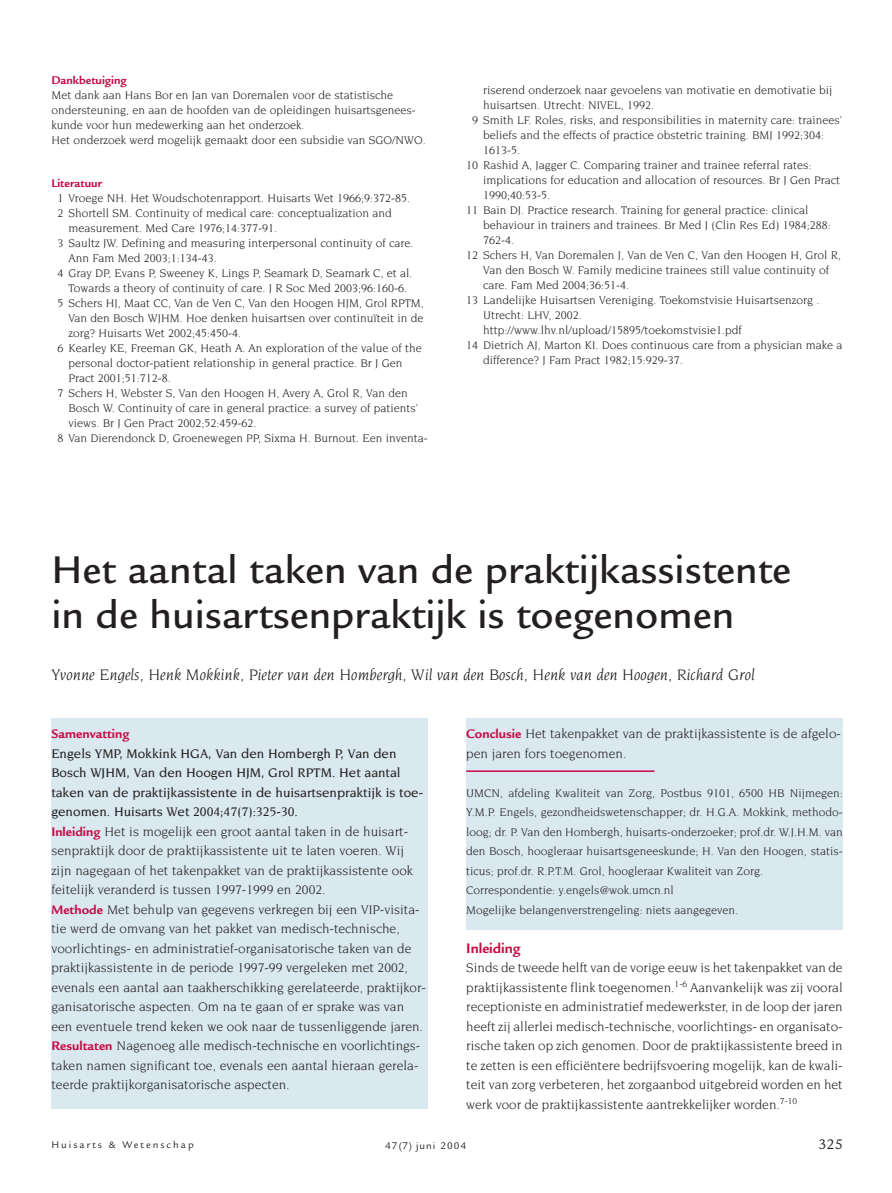
<style>
.page{position:relative;width:892px;height:1193px;background:#fff}
.page>*{position:absolute;margin:0;border:0;box-sizing:border-box;transform-origin:0 0}
.t1{font:500 42px/45px "Legacy Sans";color:#231f20}
.t2{font:italic 16.5px "Novarese";color:#231f20}
.t3{font:700 15px "Legacy Sans";color:#c70b45}
.t4{font:15px "Legacy Sans";color:#231f20}
.t5{font:13.5px/19.5px "Novarese";color:#231f20}
.t6{font:700 13.5px "Legacy Sans";color:#c70b45}
.t7{font:12px/19.5px "Novarese";color:#231f20}
.t8{font:700 12px "Legacy Sans";color:#c70b45}
.t9{font:10.5px "Legacy Sans";letter-spacing:.19em;color:#231f20}
.t10{font:10.5px "Legacy Sans";letter-spacing:.1em;color:#231f20}
.s1{font-weight:500}
.s2{font-family:"Legacy Sans";font-weight:700;color:#c70b45}
</style>
<div class="page">
<svg style="left:51px;top:718px;width:792px;height:391px"></svg>
<p class="t8" style="left:51px;top:75px;width:77px">Dankbetuiging</p>
<p class="t7" style="left:51px;top:88px;width:376px;line-height:15px">Met dank aan Hans Bor en Jan van Doremalen voor de statistische ondersteuning, en aan de hoofden van de opleidingen huisartsgenees&shy;kunde voor hun medewerking aan het onderzoek.<br>Het onderzoek werd mogelijk gemaakt door een subsidie van SGO/NWO.</p>
<p class="t8" style="left:51px;top:179px;width:52px">Literatuur</p>
<p class="t7" style="left:57px;top:189px;width:354px">1 Vroege NH. Het Woudschotenrapport. Huisarts Wet 1966;9:372-85.</p>
<p class="t7" style="left:57px;top:204px;width:336px">2 Shortell SM. Continuity of medical care: conceptualization and</p>
<p class="t7" style="left:68px;top:219px;width:210px">measurement. Med Care 1976;14:377-91.</p>
<p class="t7" style="left:57px;top:234px;width:357px">3 Saultz JW. Defining and measuring interpersonal continuity of care.</p>
<p class="t7" style="left:68px;top:249px;width:150px">Ann Fam Med 2003;1:134-43.</p>
<p class="t7" style="left:57px;top:264px;width:356px">4 Gray DP, Evans P, Sweeney K, Lings P, Seamark D, Seamark C, et al.</p>
<p class="t7" style="left:68px;top:279px;width:340px">Towards a theory of continuity of care. J R Soc Med 2003;96:160-6.</p>
<p class="t7" style="left:57px;top:294px;width:368px">5 Schers HJ, Maat CC, Van de Ven C, Van den Hoogen HJM, Grol RPTM,</p>
<p class="t7" style="left:68px;top:309px;width:356px">Van den Bosch WJHM. Hoe denken huisartsen over continuïteit in de</p>
<p class="t7" style="left:68px;top:324px;width:174px">zorg? Huisarts Wet 2002;45:450-4.</p>
<p class="t7" style="left:57px;top:339px;width:366px">6 Kearley KE, Freeman GK, Heath A. An exploration of the value of the</p>
<p class="t7" style="left:68px;top:354px;width:335px">personal doctor-patient relationship in general practice. Br J Gen</p>
<p class="t7" style="left:68px;top:369px;width:104px">Pract 2001;51:712-8.</p>
<p class="t7" style="left:57px;top:384px;width:352px">7 Schers H, Webster S, Van den Hoogen H, Avery A, Grol R, Van den</p>
<p class="t7" style="left:68px;top:399px;width:351px">Bosch W. Continuity of care in general practice: a survey of patients’</p>
<p class="t7" style="left:68px;top:414px;width:189px">views. Br J Gen Pract 2002;52:459-62.</p>
<p class="t7" style="left:57px;top:429px;width:372px">8 Van Dierendonck D, Groenewegen PP, Sixma H. Burnout. Een inventa-</p>
<p class="t7" style="left:483px;top:80px;width:351px">riserend onderzoek naar gevoelens van motivatie en demotivatie bij</p>
<p class="t7" style="left:483px;top:95px;width:172px">huisartsen. Utrecht: NIVEL, 1992.</p>
<p class="t7" style="left:472px;top:110px;width:372px">9 Smith LF. Roles, risks, and responsibilities in maternity care: trainees’</p>
<p class="t7" style="left:483px;top:125px;width:342px">beliefs and the effects of practice obstetric training. BMJ 1992;304:</p>
<p class="t7" style="left:483px;top:140px;width:39px">1613-5.</p>
<p class="t7" style="left:466px;top:155px;width:347px">10 Rashid A, Jagger C. Comparing trainer and trainee referral rates:</p>
<p class="t7" style="left:483px;top:170px;width:358px">implications for education and allocation of resources. Br J Gen Pract</p>
<p class="t7" style="left:483px;top:185px;width:69px">1990;40:53-5.</p>
<p class="t7" style="left:466px;top:200px;width:344px">11 Bain DJ. Practice research. Training for general practice: clinical</p>
<p class="t7" style="left:483px;top:215px;width:349px">behaviour in trainers and trainees. Br Med J (Clin Res Ed) 1984;288:</p>
<p class="t7" style="left:483px;top:230px;width:33px">762-4.</p>
<p class="t7" style="left:466px;top:245px;width:376px">12 Schers H, Van Doremalen J, Van de Ven C, Van den Hoogen H, Grol R,</p>
<p class="t7" style="left:483px;top:260px;width:347px">Van den Bosch W. Family medicine trainees still value continuity of</p>
<p class="t7" style="left:483px;top:275px;width:147px">care. Fam Med 2004;36:51-4.</p>
<p class="t7" style="left:466px;top:290px;width:355px">13 Landelijke Huisartsen Vereniging. Toekomstvisie Huisartsenzorg .</p>
<p class="t7" style="left:483px;top:305px;width:100px">Utrecht: LHV, 2002.</p>
<p class="t7" style="left:483px;top:320px;width:260px">http://www.lhv.nl/upload/15895/toekomstvisie1.pdf</p>
<p class="t7" style="left:466px;top:335px;width:378px">14 Dietrich AJ, Marton KI. Does continuous care from a physician make a</p>
<p class="t7" style="left:483px;top:350px;width:201px">difference? J Fam Pract 1982;15:929-37.</p>
<h1 class="t1" style="left:51px;top:550px;width:741px">Het aantal taken van de praktijkassistente in de huisartsenpraktijk is toegenomen</h1>
<h2 class="t2" style="left:51px;top:667px;width:704px">Yvonne Engels, Henk Mokkink, Pieter van den Hombergh, Wil van den Bosch, Henk van den Hoogen, Richard Grol</h2>
<p class="t6" style="left:51px;top:728px;width:80px">Samenvatting</p>
<p class="t5" style="left:51px;top:744px;width:376px"><span class="s1">Engels YMP, Mokkink HGA, Van den Hombergh P, Van den Bosch WJHM, Van den Hoogen HJM, Grol RPTM. Het aantal taken van de praktijkassistente in de huisartsenpraktijk is toe&shy;genomen. Huisarts Wet 2004;47(7):325-30.<br></span><span class="s2">Inleiding</span> Het is mogelijk een groot aantal taken in de huisart&shy;senpraktijk door de praktijkassistente uit te laten voeren. Wij zijn nagegaan of het takenpakket van de praktijkassistente ook feitelijk veranderd is tussen 1997-1999 en 2002.<br><span class="s2">Methode</span> Met behulp van gegevens verkregen bij een VIP-visita&shy;tie werd de omvang van het pakket van medisch-technische, voorlichtings- en administratief-organisatorische taken van de praktijkassistente in de periode 1997-99 vergeleken met 2002, evenals een aantal aan taakherschikking gerelateerde, praktijkor&shy;ganisatorische aspecten. Om na te gaan of er sprake was van een eventuele trend keken we ook naar de tussenliggende jaren.<br><span class="s2">Resultaten</span> Nagenoeg alle medisch-technische en voorlichtings&shy;taken namen significant toe, evenals een aantal hieraan gerela&shy;teerde praktijkorganisatorische aspecten.</p>
<p class="t5" style="left:466px;top:724px;width:376px"><span class="s2">Conclusie</span> Het takenpakket van de praktijkassistente is de afgelo&shy;pen jaren fors toegenomen.</p>
<p class="t7" style="left:466px;top:783px;width:378px">UMCN, afdeling Kwaliteit van Zorg, Postbus 9101, 6500 HB Nijmegen:<br>Y.M.P. Engels, gezondheidswetenschapper; dr. H.G.A. Mokkink, methodo&shy;loog; dr. P. Van den Hombergh, huisarts-onderzoeker; prof.dr. W.J.H.M. van den Bosch, hoogleraar huisartsgeneeskunde; H. Van den Hoogen, statis&shy;ticus; prof.dr. R.P.T.M. Grol, hoogleraar Kwaliteit van Zorg.<br>Correspondentie: y.engels@wok.umcn.nl<br>Mogelijke belangenverstrengeling: niets aangegeven.</p>
<p class="t3" style="left:466px;top:941px;width:56px">Inleiding</p>
<p class="t5" style="left:466px;top:958px;width:378px;text-align:justify">Sinds de tweede helft van de vorige eeuw is het takenpakket van de praktijkassistente flink toegenomen.<sup>1-6</sup> Aanvankelijk was zij vooral receptioniste en administratief medewerkster, in de loop der jaren heeft zij allerlei medisch-technische, voorlichtings- en organisato&shy;rische taken op zich genomen. Door de praktijkassistente breed in te zetten is een efficiëntere bedrijfsvoering mogelijk, kan de kwali&shy;teit van zorg verbeteren, het zorgaanbod uitgebreid worden en het werk voor de praktijkassistente aantrekkelijker worden.<sup>7-10</sup></p>
<p class="t9" style="left:51px;top:1140px;width:144px">Huisarts &amp; Wetenschap</p>
<p class="t10" style="left:385px;top:1140px;width:82px">47(7) juni 2004</p>
<p class="t4" style="left:818px;top:1137px;width:26px">325</p>
</div>
